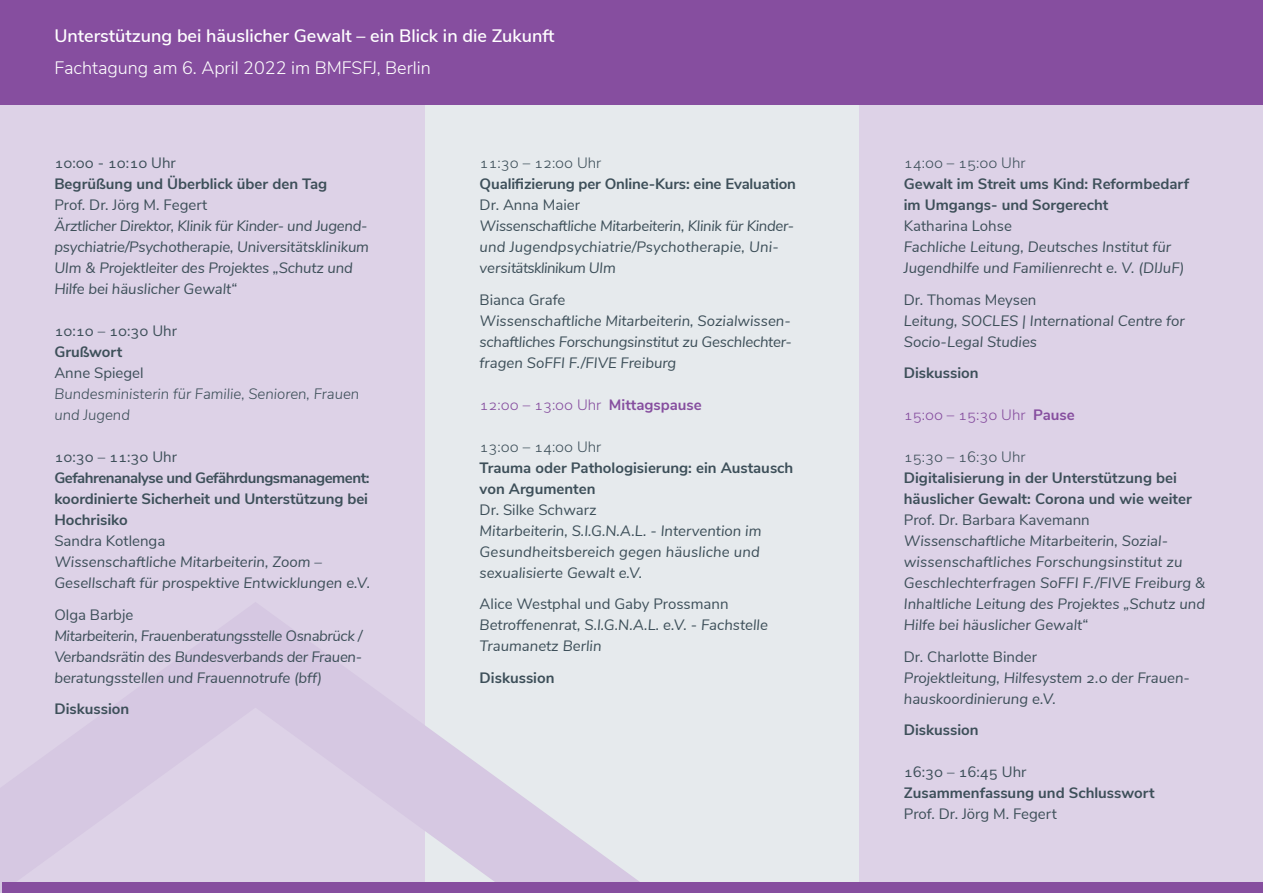
<style>
.page{position:relative;width:1263px;height:893px;background:#fff}
.page>*{position:absolute;margin:0;border:0;box-sizing:border-box;transform-origin:0 0}
.Subhead__Nunito_Sans{font:600 18px "Nunito Sans";color:#fff}
.Subhead__Nunito_Sans-2{font:300 18px "Nunito Sans";color:#fff}
.Fließtext__Nunito_Sa{font:italic 15px/21px "Nunito Sans";color:#3d4f59}
.Fließtext__Nunito_Sa-2{font:700 15px/21px "Nunito Sans";color:#3d4f59}
.Fließtext__Nunito_Sa-3{font:15px "Nunito Sans";color:#3d4f59}
.Fließtext__Nunito_Sa-4{font:italic 15px/21px "Nunito Sans";letter-spacing:-.02em;color:#3d4f59}
.Fließtext__Nunito_Sa-5{font:300 15px "Nunito Sans";color:#3d4f59}
.Fließtext__Nunito_Sa-6{font:italic 300 15px/21px "Nunito Sans";color:#3d4f59}
.Fließtext__Nunito_Sa-7{font:300 15px "Nunito Sans";color:#864e9f}
.s1{font-weight:700}
</style>
<div class="page">
<div style="left:0;top:63px;width:425px;height:830px;background:#ddd2e7"></div>
<div style="left:850px;top:73px;width:413px;height:820px;background:#ddd2e7"></div>
<div style="left:425px;top:74px;width:434px;height:819px;background:#e6eaed"></div>
<div style="left:0;top:0;width:1263px;height:105px;background:#864e9f"></div>
<svg style="left:425px;top:726px;width:215px;height:156px"></svg>
<div style="left:2px;top:882px;width:1261px;height:11px;background:#864e9f"></div>
<p class="Subhead__Nunito_Sans" style="left:54px;top:23px;width:502px">Unterstützung bei häuslicher Gewalt – ein Blick in die Zukunft</p>
<p class="Subhead__Nunito_Sans-2" style="left:54px;top:54px;width:378px">Fachtagung am 6. April 2022 im BMFSFJ, Berlin</p>
<p class="Fließtext__Nunito_Sa-3" style="left:54px;top:152px;width:123px">10:00 - 10:10 Uhr</p>
<p class="Fließtext__Nunito_Sa-2" style="left:54px;top:172px;width:274px">Begrüßung und Überblick über den Tag</p>
<p class="Fließtext__Nunito_Sa-3" style="left:54px;top:194px;width:154px">Prof. Dr. Jörg M. Fegert</p>
<p class="Fließtext__Nunito_Sa" style="left:54px;top:214px;width:316px">Ärztlicher Direktor, Klinik für Kinder- und Jugend&shy;psychiatrie/Psychotherapie, Universitätsklinikum Ulm &amp; Projektleiter des Projektes „Schutz und Hilfe bei häuslicher Gewalt“</p>
<p class="Fließtext__Nunito_Sa-3" style="left:54px;top:320px;width:124px">10:10 – 10:30 Uhr</p>
<p class="Fließtext__Nunito_Sa-2" style="left:54px;top:340px;width:70px">Grußwort</p>
<p class="Fließtext__Nunito_Sa-3" style="left:54px;top:362px;width:91px">Anne Spiegel</p>
<p class="Fließtext__Nunito_Sa-6" style="left:54px;top:382px;width:306px">Bundesministerin für Familie, Senioren, Frauen und Jugend</p>
<p class="Fließtext__Nunito_Sa-3" style="left:54px;top:446px;width:124px">10:30 – 11:30 Uhr</p>
<p class="Fließtext__Nunito_Sa-2" style="left:54px;top:466px;width:317px;text-align:justify">Gefahrenanalyse und Gefährdungsmanagement: koordinierte Sicherheit und Unterstützung bei Hochrisiko</p>
<p class="Fließtext__Nunito_Sa-3" style="left:54px;top:530px;width:112px">Sandra Kotlenga</p>
<p class="Fließtext__Nunito_Sa" style="left:54px;top:550px;width:317px">Wissenschaftliche Mitarbeiterin, Zoom –<br>Gesellschaft für prospektive Entwicklungen e.V.</p>
<p class="Fließtext__Nunito_Sa-3" style="left:54px;top:603px;width:81px">Olga Barbje</p>
<p class="Fließtext__Nunito_Sa" style="left:54px;top:624px;width:309px;text-align:justify">Mitarbeiterin, Frauenberatungsstelle Osnabrück / Verbandsrätin des Bundesverbands der Frauen&shy;beratungsstellen und Frauennotrufe (bff)</p>
<p class="Fließtext__Nunito_Sa-2" style="left:54px;top:697px;width:76px">Diskussion</p>
<p class="Fließtext__Nunito_Sa-5" style="left:480px;top:152px;width:123px">11:30 – 12:00 Uhr</p>
<p class="Fließtext__Nunito_Sa-2" style="left:480px;top:172px;width:318px">Qualifizierung per Online-Kurs: eine Evaluation</p>
<p class="Fließtext__Nunito_Sa-3" style="left:480px;top:194px;width:102px">Dr. Anna Maier</p>
<p class="Fließtext__Nunito_Sa-4" style="left:480px;top:214px;width:316px">Wissenschaftliche Mitarbeiterin, Klinik für Kinder&shy;und Jugendpsychiatrie/Psychotherapie, Uni&shy;versitätsklinikum Ulm</p>
<p class="Fließtext__Nunito_Sa-3" style="left:480px;top:288px;width:87px">Bianca Grafe</p>
<p class="Fließtext__Nunito_Sa" style="left:480px;top:309px;width:314px;text-align:justify">Wissenschaftliche Mitarbeiterin, Sozialwissen&shy;schaftliches Forschungsinstitut zu Geschlechter&shy;fragen SoFFI F./FIVE Freiburg</p>
<p class="Fließtext__Nunito_Sa-7" style="left:480px;top:393px;width:224px">12:00 – 13:00 Uhr <span class="s1">Mittagspause</span></p>
<p class="Fließtext__Nunito_Sa-5" style="left:480px;top:435px;width:123px">13:00 – 14:00 Uhr</p>
<p class="Fließtext__Nunito_Sa-2" style="left:480px;top:456px;width:315px">Trauma oder Pathologisierung: ein Austausch von Argumenten</p>
<p class="Fließtext__Nunito_Sa-3" style="left:480px;top:498px;width:119px">Dr. Silke Schwarz</p>
<p class="Fließtext__Nunito_Sa" style="left:480px;top:519px;width:283px;text-align:justify">Mitarbeiterin, S.I.G.N.A.L. - Intervention im Gesundheitsbereich gegen häusliche und sexualisierte Gewalt e.V.</p>
<p class="Fließtext__Nunito_Sa-3" style="left:480px;top:593px;width:250px">Alice Westphal und Gaby Prossmann</p>
<p class="Fließtext__Nunito_Sa" style="left:480px;top:613px;width:290px">Betroffenenrat, S.I.G.N.A.L. e.V. - Fachstelle<br>Traumanetz Berlin</p>
<p class="Fließtext__Nunito_Sa-2" style="left:480px;top:666px;width:76px">Diskussion</p>
<p class="Fließtext__Nunito_Sa-5" style="left:904px;top:152px;width:123px">14:00 – 15:00 Uhr</p>
<p class="Fließtext__Nunito_Sa-2" style="left:904px;top:172px;width:287px">Gewalt im Streit ums Kind: Reformbedarf im Umgangs- und Sorgerecht</p>
<p class="Fließtext__Nunito_Sa-3" style="left:904px;top:215px;width:110px">Katharina Lohse</p>
<p class="Fließtext__Nunito_Sa" style="left:904px;top:235px;width:282px">Fachliche Leitung, Deutsches Institut für<br>Jugendhilfe und Familienrecht e. V. (DIJuF)</p>
<p class="Fließtext__Nunito_Sa-3" style="left:904px;top:288px;width:134px">Dr. Thomas Meysen</p>
<p class="Fließtext__Nunito_Sa" style="left:904px;top:309px;width:282px">Leitung, SOCLES | International Centre for<br>Socio-Legal Studies</p>
<p class="Fließtext__Nunito_Sa-2" style="left:904px;top:361px;width:76px">Diskussion</p>
<p class="Fließtext__Nunito_Sa-7" style="left:904px;top:404px;width:173px">15:00 – 15:30 Uhr <span class="s1">Pause</span></p>
<p class="Fließtext__Nunito_Sa-5" style="left:904px;top:446px;width:123px">15:30 – 16:30 Uhr</p>
<p class="Fließtext__Nunito_Sa-2" style="left:904px;top:466px;width:289px">Digitalisierung in der Unterstützung bei häuslicher Gewalt: Corona und wie weiter</p>
<p class="Fließtext__Nunito_Sa-3" style="left:904px;top:509px;width:187px">Prof. Dr. Barbara Kavemann</p>
<p class="Fließtext__Nunito_Sa" style="left:904px;top:529px;width:303px">Wissenschaftliche Mitarbeiterin, Sozial&shy;wissenschaftliches Forschungsinstitut zu Geschlechterfragen SoFFI F./FIVE Freiburg &amp; Inhaltliche Leitung des Projektes „Schutz und Hilfe bei häuslicher Gewalt“</p>
<p class="Fließtext__Nunito_Sa-3" style="left:904px;top:645px;width:135px">Dr. Charlotte Binder</p>
<p class="Fließtext__Nunito_Sa" style="left:904px;top:666px;width:288px">Projektleitung, Hilfesystem 2.0 der Frauen&shy;hauskoordinierung e.V.</p>
<p class="Fließtext__Nunito_Sa-2" style="left:904px;top:718px;width:76px">Diskussion</p>
<p class="Fließtext__Nunito_Sa-3" style="left:904px;top:761px;width:124px">16:30 – 16:45 Uhr</p>
<p class="Fließtext__Nunito_Sa-2" style="left:904px;top:781px;width:252px">Zusammenfassung und Schlusswort</p>
<p class="Fließtext__Nunito_Sa-3" style="left:904px;top:803px;width:154px">Prof. Dr. Jörg M. Fegert</p>
</div>
